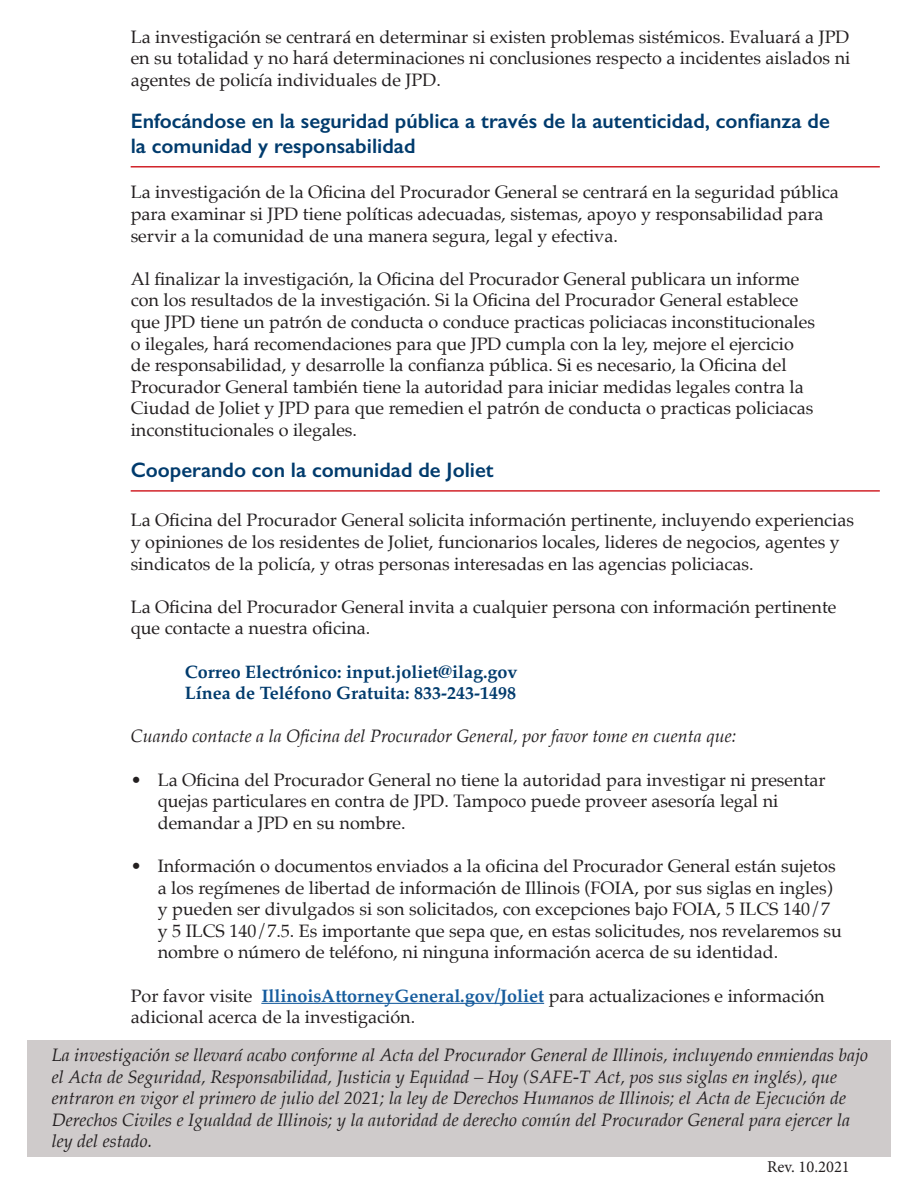
<style>
.page{position:relative;width:918px;height:1188px;background:#fff}
.page>*{position:absolute;margin:0;border:0;box-sizing:border-box;transform-origin:0 0}
.t1{font:600 21px/25.2px "Gill Sans";color:#003b6d}
.t2{font:18px/21.6px "Palatino";color:#231f20}
.t3{font:italic 18px/21.6px "Palatino";color:#231f20}
.t4{font:700 18px "Palatino";color:#003b6d}
.t5{font:16.5px "Minion Pro";color:#231f20}
.s1{font-weight:700;color:#175d9e}
</style>
<div class="page">
<div style="left:27px;top:1040px;width:864px;height:117px;background:#cfcbcb"></div>
<hr style="left:131px;top:166px;width:749px;height:2px;background:#d1232a">
<hr style="left:131px;top:490px;width:749px;height:2px;background:#d1232a">
<hr style="left:261px;top:1003px;width:283px;height:1px;background:#175d9e">
<p class="t2" style="left:131px;top:26px;width:721px;text-align:justify">La investigación se centrará en determinar si existen problemas sistémicos. Evaluará a JPD en su totalidad y no hará determinaciones ni conclusiones respecto a incidentes aislados ni agentes de policía individuales de JPD.</p>
<p class="t1" style="left:131px;top:108px;width:701px">Enfocándose en la seguridad pública a través de la autenticidad, confianza de la comunidad y responsabilidad</p>
<p class="t2" style="left:131px;top:181px;width:710px">La investigación de la Oficina del Procurador General se centrará en la seguridad pública para examinar si JPD tiene políticas adecuadas, sistemas, apoyo y responsabilidad para servir a la comunidad de una manera segura, legal y efectiva.</p>
<p class="t2" style="left:131px;top:268px;width:686px">Al finalizar la investigación, la Oficina del Procurador General publicara un informe con los resultados de la investigación. Si la Oficina del Procurador General establece que JPD tiene un patrón de conducta o conduce practicas policiacas inconstitucionales o ilegales, hará recomendaciones para que JPD cumpla con la ley, mejore el ejercicio de responsabilidad, y desarrolle la confianza pública. Si es necesario, la Oficina del Procurador General también tiene la autoridad para iniciar medidas legales contra la Ciudad de Joliet y JPD para que remedien el patrón de conducta o practicas policiacas inconstitucionales o ilegales.</p>
<p class="t1" style="left:131px;top:457px;width:365px">Cooperando con la comunidad de Joliet</p>
<p class="t2" style="left:131px;top:509px;width:725px">La Oficina del Procurador General solicita información pertinente, incluyendo experiencias y opiniones de los residentes de Joliet, funcionarios locales, lideres de negocios, agentes y sindicatos de la policía, y otras personas interesadas en las agencias policiacas.</p>
<p class="t2" style="left:131px;top:596px;width:707px">La Oficina del Procurador General invita a cualquier persona con información pertinente que contacte a nuestra oficina.</p>
<p class="t4" style="left:185px;top:656px;width:334px">Correo Electrónico: input.joliet@ilag.gov</p>
<p class="t4" style="left:185px;top:678px;width:333px">Línea de Teléfono Gratuita: 833-243-1498</p>
<p class="t3" style="left:131px;top:725px;width:607px">Cuando contacte a la Oficina del Procurador General, por favor tome en cuenta que:</p>
<p class="t2" style="left:158px;top:768px;width:669px;text-indent:-27px">• La Oficina del Procurador General no tiene la autoridad para investigar ni presentar quejas particulares en contra de JPD. Tampoco puede proveer asesoría legal ni demandar a JPD en su nombre.</p>
<p class="t2" style="left:158px;top:855px;width:686px;text-indent:-27px">• Información o documentos enviados a la oficina del Procurador General están sujetos a los regímenes de libertad de información de Illinois (FOIA, por sus siglas en ingles) y pueden ser divulgados si son solicitados, con excepciones bajo FOIA, 5 ILCS 140/7 y 5 ILCS 140/7.5. Es importante que sepa que, en estas solicitudes, nos revelaremos su nombre o número de teléfono, ni ninguna información acerca de su identidad.</p>
<p class="t2" style="left:131px;top:984px;width:696px">Por favor visite <span class="s1">IllinoisAttorneyGeneral.gov/Joliet</span> para actualizaciones e información adicional acerca de la investigación.</p>
<p class="t3" style="left:52px;top:1044px;width:818px">La investigación se llevará acabo conforme al Acta del Procurador General de Illinois, incluyendo enmiendas bajo el Acta de Seguridad, Responsabilidad, Justicia y Equidad – Hoy (SAFE-T Act, pos sus siglas en inglés), que entraron en vigor el primero de julio del 2021; la ley de Derechos Humanos de Illinois; el Acta de Ejecución de Derechos Civiles e Igualdad de Illinois; y la autoridad de derecho común del Procurador General para ejercer la ley del estado.</p>
<p class="t5" style="left:767px;top:1156px;width:84px">Rev. 10.2021</p>
</div>
